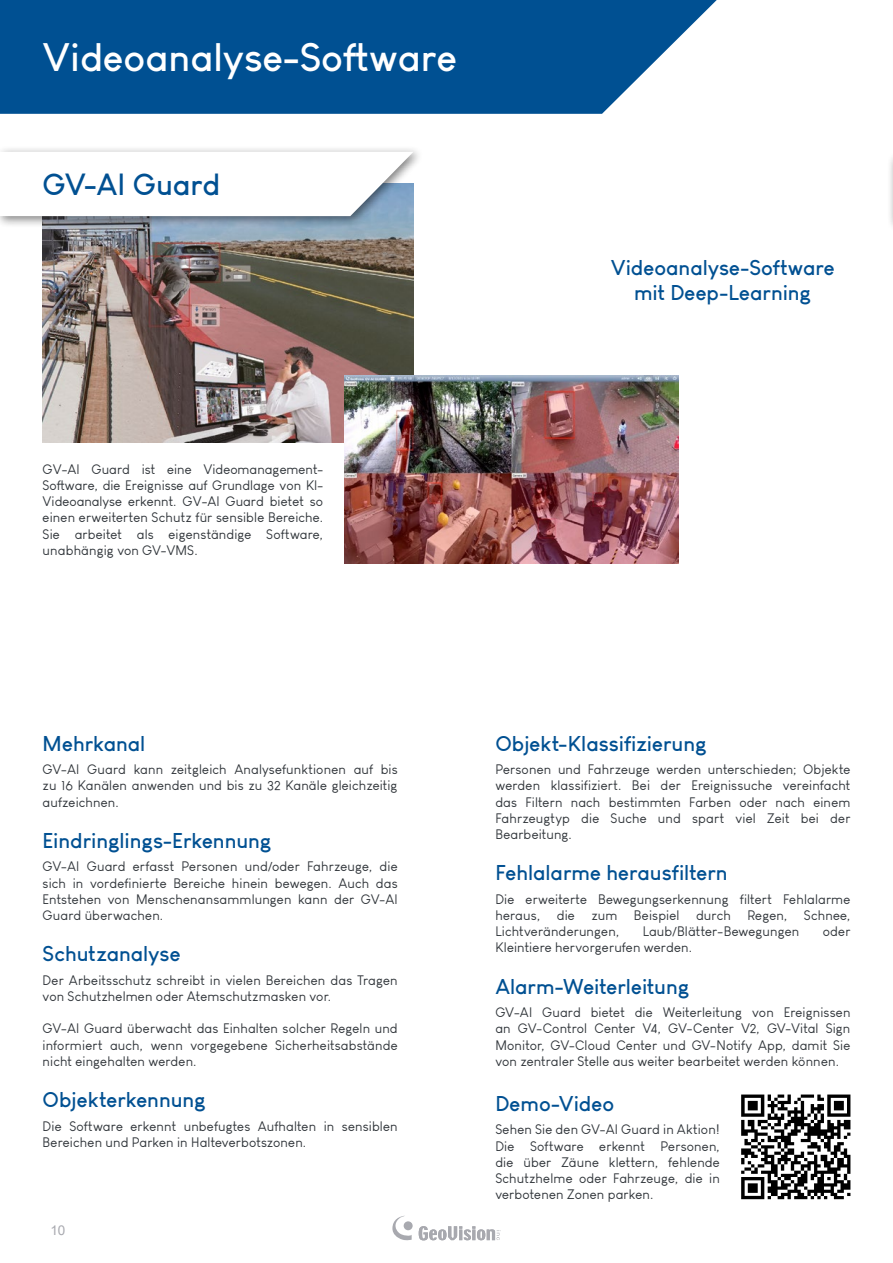
<style>
.page{position:relative;width:893px;height:1263px;background:#fff}
.page>*{position:absolute;margin:0;border:0;box-sizing:border-box;transform-origin:0 0}
.t1{font:700 39px "Louis George Cafe";color:#fff}
.t2{font:700 30px "Louis George Cafe";letter-spacing:-.005em;color:#005092}
.t3{font:700 21px/25.2px "Louis George Cafe";color:#005092;text-align:center}
.t4{font:13.5px/16.2px "Louis George Cafe";letter-spacing:.01em;color:#30353a;text-align:justify}
.t5{font:13.5px "Arial";color:#a8a9af}
</style>
<div class="page">
<svg style="left:392px;top:1216px;width:20px;height:25px"></svg>
<div style="left:404px;top:1221px;width:9px;height:9px;background:#a8a9af;border-radius:50%"></div>
<svg style="left:419px;top:1226px;width:82px;height:14px"></svg>
<img style="left:43px;top:229px;width:371px;height:214px">
<div style="left:0;top:145px;width:424px;height:84px;background:#000;opacity:.5"></div>
<svg style="left:0;top:152px;width:413px;height:64px"></svg>
<svg style="left:741px;top:1094px;width:109px;height:105px"></svg>
<svg style="left:0;top:0;width:717px;height:114px;background:#155e9b"></svg>
<div style="left:887px;top:150px;width:6px;height:83px;background:#000;opacity:.5"></div>
<svg style="left:892px;top:156px;width:1px;height:65px"></svg>
<img style="left:344px;top:375px;width:334px;height:188px">
<h1 class="t1" style="left:43px;top:32px;width:416px">Videoanalyse-Software</h1>
<h2 class="t2" style="left:43px;top:165px;width:179px">GV-AI Guard</h2>
<p class="t4" style="left:43px;top:461px;width:282px">GV-AI Guard ist eine Videomanagement-Software, die Ereignisse auf Grundlage von KI-Videoanalyse erkennt. GV-AI Guard bietet so einen erweiterten Schutz für sensible Bereiche.<br>Sie arbeitet als eigenständige Software, unabhängig von GV-VMS.</p>
<h3 class="t3" style="left:611px;top:254px;width:225px">Videoanalyse-Software mit Deep-Learning</h3>
<h3 class="t3" style="left:43px;top:730px;width:104px">Mehrkanal</h3>
<p class="t4" style="left:43px;top:761px;width:357px">GV-AI Guard kann zeitgleich Analysefunktionen auf bis zu 16 Kanälen anwenden und bis zu 32 Kanäle gleichzeitig aufzeichnen.</p>
<h3 class="t3" style="left:43px;top:827px;width:231px">Eindringlings-Erkennung</h3>
<p class="t4" style="left:43px;top:858px;width:357px">GV-AI Guard erfasst Personen und/oder Fahrzeuge, die sich in vordefinierte Bereiche hinein bewegen. Auch das Entstehen von Menschenansammlungen kann der GV-AI Guard überwachen.</p>
<h3 class="t3" style="left:43px;top:941px;width:140px">Schutzanalyse</h3>
<p class="t4" style="left:43px;top:972px;width:357px">Der Arbeitsschutz schreibt in vielen Bereichen das Tragen von Schutzhelmen oder Atemschutzmasken vor.</p>
<p class="t4" style="left:43px;top:1020px;width:357px">GV-AI Guard überwacht das Einhalten solcher Regeln und informiert auch, wenn vorgegebene Sicherheitsabstände nicht eingehalten werden.</p>
<h3 class="t3" style="left:43px;top:1087px;width:165px">Objekterkennung</h3>
<p class="t4" style="left:43px;top:1118px;width:357px">Die Software erkennt unbefugtes Aufhalten in sensiblen<br>Bereichen und Parken in Halteverbotszonen.</p>
<p class="t5" style="left:50px;top:1220px;width:17px">10</p>
<h3 class="t3" style="left:495px;top:730px;width:213px">Objekt-Klassifizierung</h3>
<p class="t4" style="left:495px;top:761px;width:357px">Personen und Fahrzeuge werden unterschieden; Objekte werden klassifiziert. Bei der Ereignissuche vereinfacht das Filtern nach bestimmten Farben oder nach einem Fahrzeugtyp die Suche und spart viel Zeit bei der Bearbeitung.</p>
<h3 class="t3" style="left:495px;top:860px;width:234px">Fehlalarme herausfiltern</h3>
<p class="t4" style="left:495px;top:891px;width:357px">Die erweiterte Bewegungserkennung filtert Fehlalarme heraus, die zum Beispiel durch Regen, Schnee, Lichtveränderungen,</p>
<p class="t4" style="left:643px;top:923px;width:158px">Laub/Blätter-Bewegungen</p>
<p class="t4" style="left:823px;top:923px;width:29px">oder</p>
<p class="t4" style="left:495px;top:939px;width:198px">Kleintiere hervorgerufen werden.</p>
<h3 class="t3" style="left:495px;top:973px;width:196px">Alarm-Weiterleitung</h3>
<p class="t4" style="left:495px;top:1004px;width:357px">GV-AI Guard bietet die Weiterleitung von Ereignissen an GV-Control Center V4, GV-Center V2, GV-Vital Sign Monitor, GV-Cloud Center und GV-Notify App, damit Sie von zentraler Stelle aus weiter bearbeitet werden können.</p>
<h3 class="t3" style="left:495px;top:1090px;width:120px">Demo-Video</h3>
<p class="t4" style="left:495px;top:1121px;width:226px">Sehen Sie den GV-AI Guard in Aktion!<br>Die Software erkennt Personen, die über Zäune klettern, fehlende Schutzhelme oder Fahrzeuge, die in verbotenen Zonen parken.</p>
</div>
